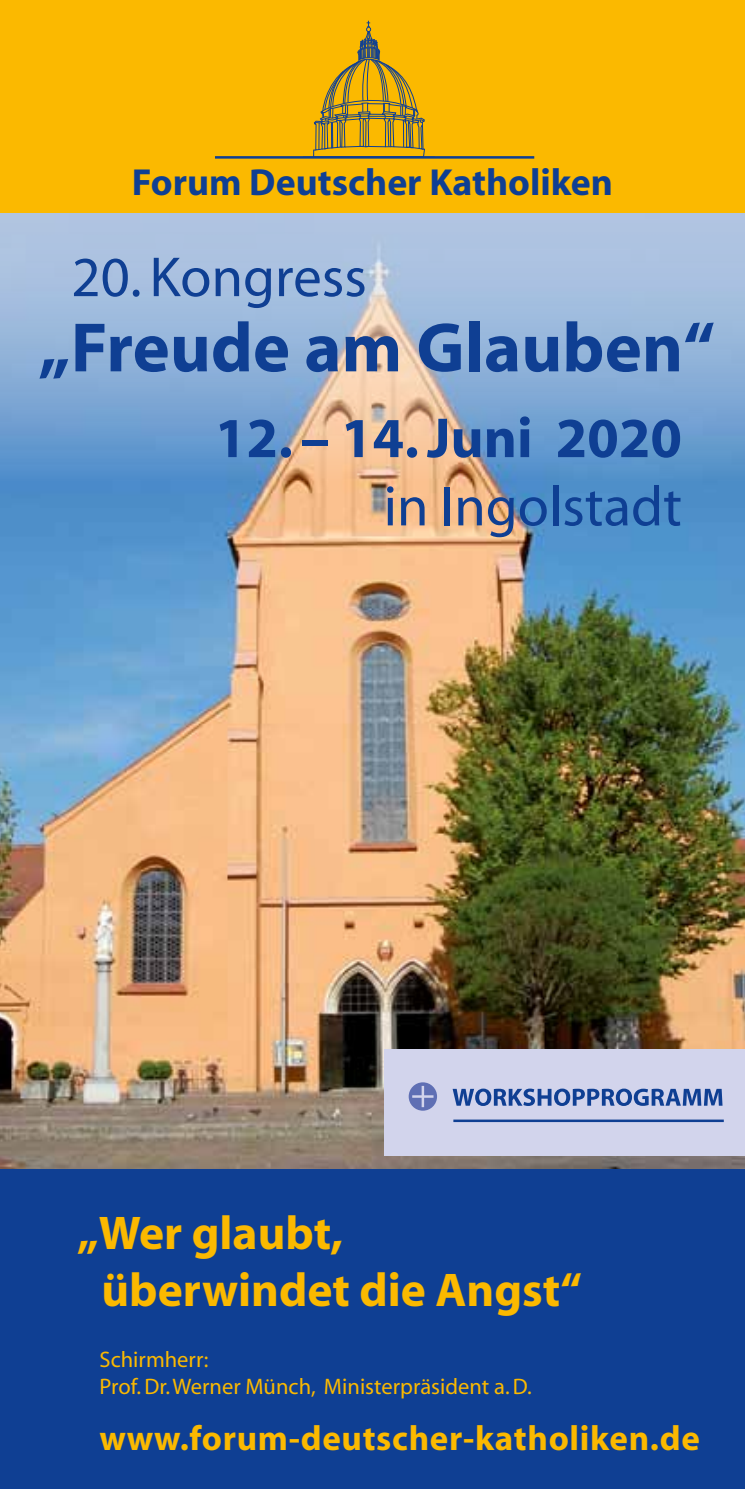
<style>
.page{position:relative;width:745px;height:1489px;background:#fff}
.page>*{position:absolute;margin:0;border:0;box-sizing:border-box;transform-origin:0 0}
.t1{font:700 70.5px "Myriad";color:#0f3f93}
.t2{font:56.75px "Myriad";color:#0f3f93}
.t3{font:700 56.75px "Myriad";color:#0f3f93}
.t4{font:700 47.5px/57px "Myriad";color:#fbb900}
.t5{font:700 37.75px "Myriad";color:#0f3f93}
.t6{font:700 35px "Myriad";letter-spacing:.02em;color:#fbb900}
.t7{font:22.5px/27px "Myriad";color:#fbb900}
</style>
<div class="page">
<img style="left:0;top:480px;width:744px;height:689px">
<svg style="left:0;top:213px;width:744px;height:267px;background:#9bb4d3"></svg>
<div style="left:0;top:0;width:744px;height:213px;background:#fbb900"></div>
<svg style="left:313px;top:21px;width:112px;height:135px"></svg>
<hr style="left:215px;top:156px;width:319px;height:3px;background:#0f3f93">
<div style="left:0;top:1169px;width:744px;height:319px;background:#0f3f93"></div>
<div style="left:384px;top:1048px;width:360px;height:107px;background:#d2d4ec"></div>
<svg style="left:452px;top:1088px;width:270px;height:17px"></svg>
<hr style="left:453px;top:1119px;width:270px;height:2px;background:#0f3f93">
<div style="left:408px;top:1082px;width:29px;height:28px;background:#5f6fb4;border-radius:50%"></div>
<hr style="left:412px;top:1095px;width:21px;height:2px;background:#d2d4ec">
<hr style="left:421px;top:1085px;width:3px;height:22px;background:#d2d4ec">
<h3 class="t5" style="left:132px;top:163px;width:482px">Forum Deutscher Katholiken</h3>
<h2 class="t2" style="left:71px;top:249px;width:297px">20. Kongress</h2>
<h1 class="t1" style="left:38px;top:311px;width:677px">„Freude am Glauben“</h1>
<h2 class="t3" style="left:215px;top:409px;width:468px">12. – 14. Juni 2020</h2>
<h2 class="t2" style="left:383px;top:478px;width:300px">in Ingolstadt</h2>
<h3 class="t4" style="left:101px;top:1206px;width:481px;text-indent:-24px">„Wer glaubt, überwindet die Angst“</h3>
<p class="t7" style="left:99px;top:1346px;width:433px">Schirmherr:<br>Prof. Dr. Werner Münch, Ministerpräsident a. D.</p>
<h3 class="t6" style="left:99px;top:1419px;width:601px">www.forum-deutscher-katholiken.de</h3>
</div>
